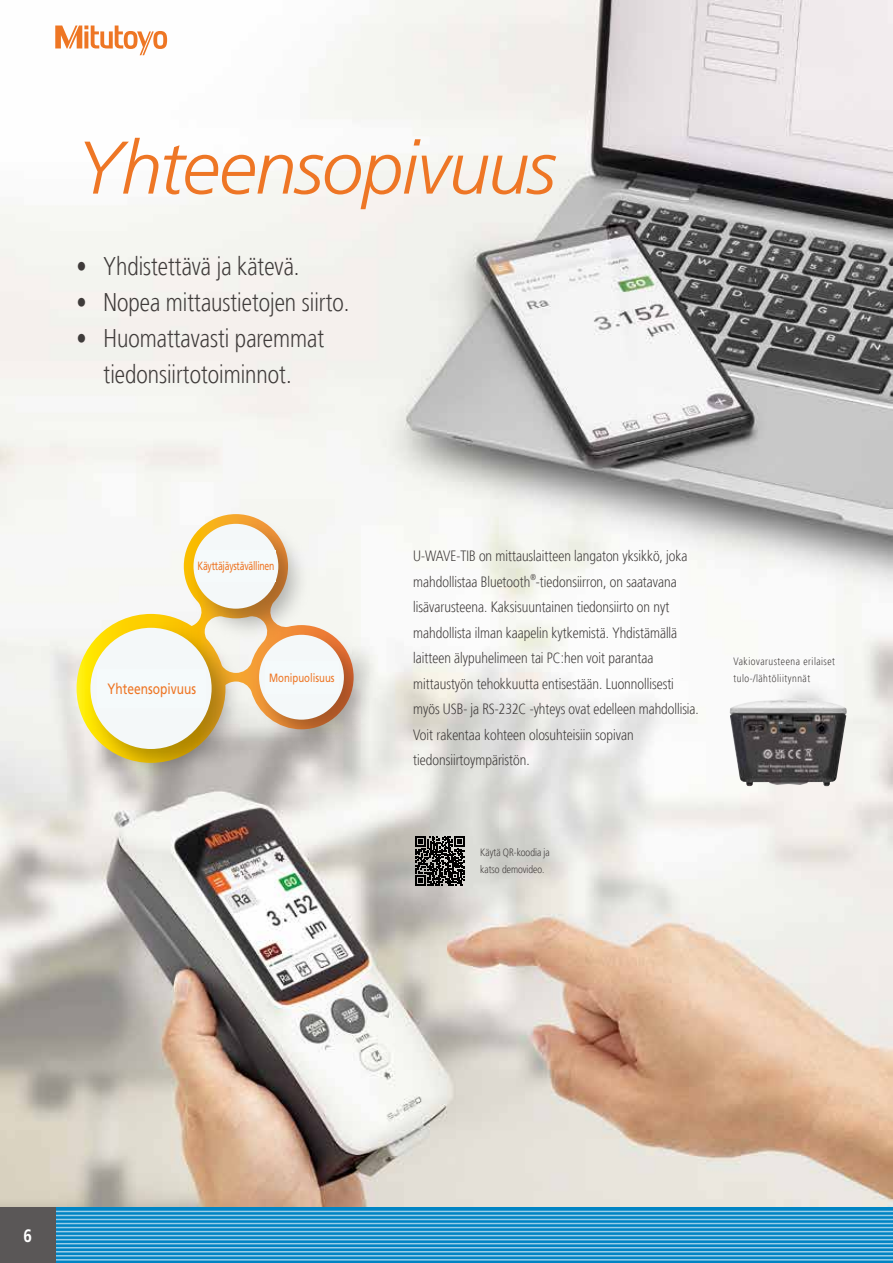
<style>
.page{position:relative;width:893px;height:1263px;background:#fff}
.page>*{position:absolute;margin:0;border:0;box-sizing:border-box;transform-origin:0 0}
.t1{font:italic 300 74.4px "Frutiger LT Std";letter-spacing:-.02em;color:#ee7625}
.t2{font:300 25.5px/36px "Mitutoyo Frutiger";color:#3f3b3a;text-align:center}
.t3{font:700 18px "Mitutoyo Frutiger";color:#fff}
.t4{font:15px "Mitutoyo Frutiger";color:#ee7625}
.t5{font:300 14.85px/25.5px "Mitutoyo Frutiger";color:#3f3b3a}
.t6{font:12px "Mitutoyo Frutiger";letter-spacing:-.02em;color:#ee7625;scale:.9 1}
.t7{font:12px "Mitutoyo Frutiger";color:#ee7625}
.t8{font:300 10.65px/17px "Mitutoyo Frutiger";letter-spacing:.05em;color:#3f3b3a}
.t9{font:300 10.65px/17px "Mitutoyo Frutiger";color:#3f3b3a}
.t10{font:300 8.7px "Mitutoyo Frutiger";color:#3f3b3a}
</style>
<div class="page">
<img style="left:0;top:0;width:893px;height:1208px">
<img style="left:730px;top:699px;width:117px;height:87px">
<svg style="left:416px;top:837px;width:49px;height:48px;background:#424240"></svg>
<svg style="left:77px;top:514px;width:277px;height:249px"></svg>
<img style="left:77px;top:614px;width:175px;height:175px">
<div style="left:90px;top:628px;width:122px;height:121px;background:#f4f8f9;border-radius:50%"></div>
<img style="left:180px;top:510px;width:139px;height:139px">
<div style="left:193px;top:524px;width:85px;height:85px;background:#f4f8f9;border-radius:50%"></div>
<img style="left:246px;top:621px;width:138px;height:139px">
<div style="left:259px;top:635px;width:85px;height:85px;background:#f4f8f9;border-radius:50%"></div>
<svg style="left:55px;top:1208px;width:838px;height:55px;background:#188fc8"></svg>
<hr style="left:0;top:1211px;width:893px;height:1px;background:#fff">
<hr style="left:0;top:1215px;width:893px;height:1px;background:#fff">
<hr style="left:0;top:1219px;width:893px;height:1px;background:#fff">
<hr style="left:0;top:1223px;width:893px;height:1px;background:#fff">
<hr style="left:0;top:1227px;width:893px;height:1px;background:#fff">
<hr style="left:0;top:1231px;width:893px;height:1px;background:#fff">
<hr style="left:0;top:1235px;width:893px;height:1px;background:#fff">
<hr style="left:0;top:1239px;width:893px;height:1px;background:#fff">
<hr style="left:0;top:1243px;width:893px;height:1px;background:#fff">
<hr style="left:0;top:1247px;width:893px;height:1px;background:#fff">
<hr style="left:0;top:1251px;width:893px;height:1px;background:#fff">
<hr style="left:0;top:1255px;width:893px;height:1px;background:#fff">
<hr style="left:0;top:1259px;width:893px;height:1px;background:#fff">
<div style="left:0;top:1208px;width:55px;height:55px;background:#5a5757"></div>
<svg style="left:55px;top:26px;width:112px;height:29px"></svg>
<h1 class="t1" style="left:77px;top:125px;width:481px">Yhteensopivuus</h1>
<h2 class="t2" style="left:77px;top:248px;width:224px">• Yhdistettävä ja kätevä.</h2>
<h2 class="t2" style="left:77px;top:284px;width:274px">• Nopea mittaustietojen siirto.</h2>
<h2 class="t2" style="left:77px;top:320px;width:249px">• Huomattavasti paremmat tiedonsiirtotoiminnot.</h2>
<p class="t6" style="left:197px;top:559px;width:87px">Käyttäjäystävällinen</p>
<p class="t4" style="left:107px;top:680px;width:90px">Yhteensopivuus</p>
<p class="t7" style="left:269px;top:671px;width:67px">Monipuolisuus</p>
<p class="t5" style="left:413px;top:543px;width:276px">U-WAVE-TIB on mittauslaitteen langaton yksikkö, joka mahdollistaa Bluetooth -tiedonsiirron, on saatavana</p>
<p class="t10" style="left:530px;top:572px;width:7px">®</p>
<p class="t5" style="left:413px;top:594px;width:287px">lisävarusteena. Kaksisuuntainen tiedonsiirto on nyt mahdollista ilman kaapelin kytkemistä. Yhdistämällä laitteen älypuhelimeen tai PC:hen voit parantaa mittaustyön tehokkuutta entisestään. Luonnollisesti myös USB- ja RS-232C -yhteys ovat edelleen mahdollisia.<br>Voit rakentaa kohteen olosuhteisiin sopivan tiedonsiirtoympäristön.</p>
<p class="t9" style="left:480px;top:844px;width:71px">Käytä QR-koodia ja katso demovideo.</p>
<p class="t8" style="left:733px;top:653px;width:103px">Vakiovarusteena erilaiset tulo-/lähtöliitynnät</p>
<p class="t3" style="left:23px;top:1225px;width:10px">6</p>
</div>
